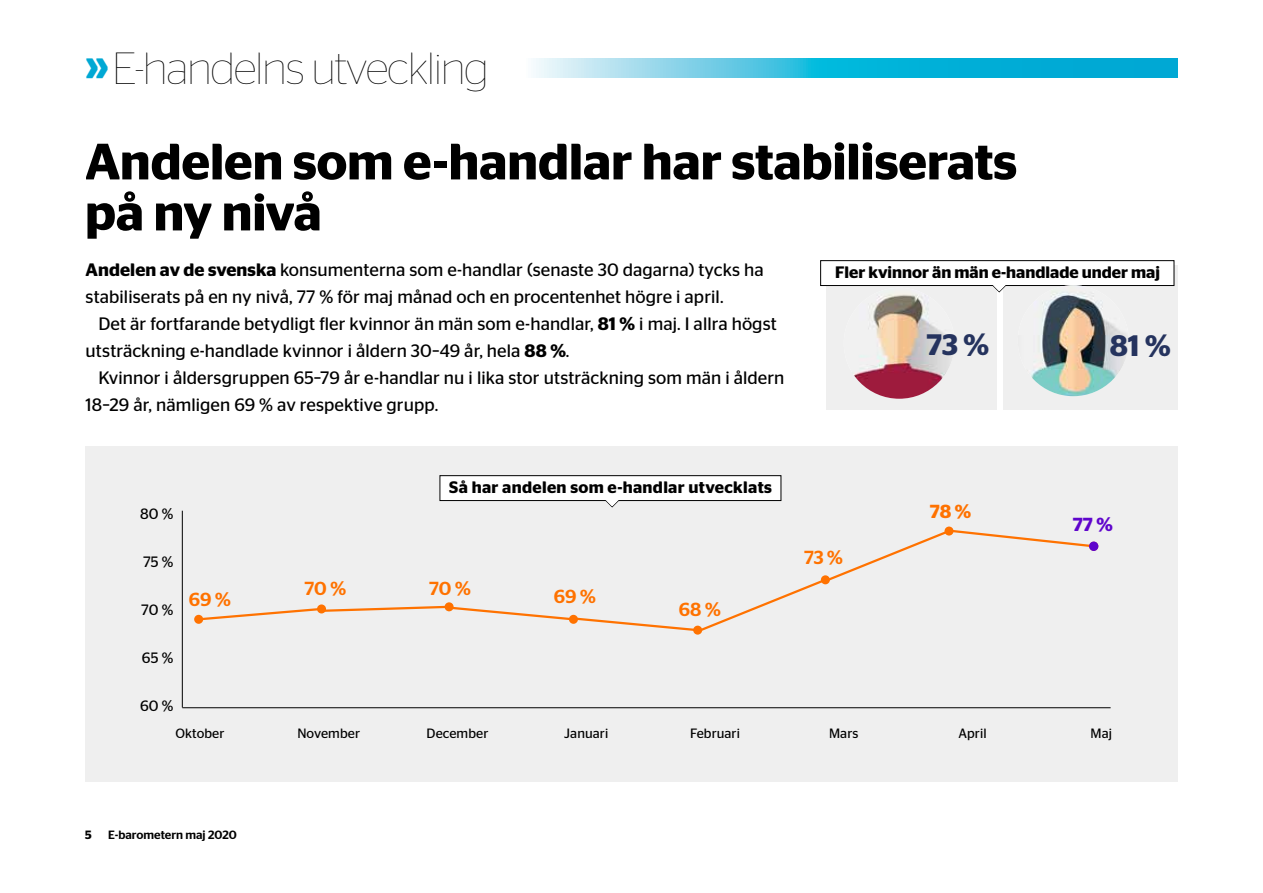
<style>
.page{position:relative;width:1263px;height:893px;background:#fff}
.page>*{position:absolute;margin:0;border:0;box-sizing:border-box;transform-origin:0 0}
.t1{font:600 51px/51px "Stag Sans";letter-spacing:-.005em;color:#000}
.t2{font:100 45px "Stag Sans";letter-spacing:-.03em;color:#000}
.t3{font:600 29.55px "Stag Sans";color:#25335e}
.t4{font:500 18.9px "Stag Sans";letter-spacing:-.01em;color:#ff7200}
.t5{font:600 18.9px "Stag Sans";color:#5f05cc}
.t6{font:600 18.9px "Stag Sans";color:#ff7200}
.t7{font:18px/27px "Stag Sans";letter-spacing:.005em;color:#000}
.t8{font:600 16.65px "Stag Sans";letter-spacing:.02em;color:#000}
.t9{font:600 16.65px "Stag Sans";color:#000}
.t10{font:15px "Stag Sans";color:#000}
.t11{font:13.5px "Stag Sans";letter-spacing:.005em;color:#000}
.t12{font:500 12px "Stag Sans";color:#000}
.t13{font:600 12px "Stag Sans";color:#000}
.s1{font-weight:600;color:#00a8d4}
.s2{font-weight:600}
</style>
<div class="page">
<svg style="left:533px;top:58px;width:645px;height:19px"></svg>
<div style="left:86px;top:446px;width:1092px;height:336px;background:#efefef"></div>
<div style="left:826px;top:265px;width:171px;height:144px;background:#efefef"></div>
<div style="left:1003px;top:265px;width:175px;height:144px;background:#efefef"></div>
<hr style="left:182px;top:511px;width:1px;height:196px;background:#000">
<hr style="left:182px;top:707px;width:928px;height:1px;background:#000">
<svg style="left:194px;top:615px;width:9px;height:9px"></svg>
<svg style="left:693px;top:626px;width:9px;height:9px"></svg>
<svg style="left:196px;top:528px;width:900px;height:105px"></svg>
<div style="left:440px;top:476px;width:341px;height:25px;background:#fff"></div>
<div style="left:440px;top:475px;width:341px;height:26px;border:1px solid #000"></div>
<svg style="left:601px;top:499px;width:23px;height:8px"></svg>
<div style="left:821px;top:261px;width:353px;height:25px;background:#fff"></div>
<div style="left:820px;top:260px;width:354px;height:26px;border:1px solid #000"></div>
<svg style="left:988px;top:284px;width:23px;height:8px"></svg>
<img style="left:844px;top:288px;width:111px;height:111px;border-radius:55px">
<img style="left:1018px;top:285px;width:111px;height:111px;border-radius:55px">
<div style="left:1089px;top:541px;width:9px;height:10px;background:#5f05cc;border-radius:50%"></div>
<h2 class="t2" style="left:85px;top:44px;width:405px"><span class="s1">»</span>E-handelns utveckling</h2>
<h1 class="t1" style="left:85px;top:136px;width:933px">Andelen som e-handlar har stabiliserats på ny nivå</h1>
<p class="t7" style="left:86px;top:256px;width:680px"><span class="s2">Andelen av de svenska</span> konsumenterna som e-handlar (senaste 30 dagarna) tycks ha stabiliserats på en ny nivå, 77 % för maj månad och en procentenhet högre i april.</p>
<p class="t7" style="left:86px;top:310px;width:693px;text-indent:13px">Det är fortfarande betydligt fler kvinnor än män som e-handlar, <span class="s2">81 %</span> i maj. I allra högst utsträckning e-handlade kvinnor i åldern 30–49 år, hela <span class="s2">88 %</span>.</p>
<p class="t7" style="left:86px;top:364px;width:700px;text-indent:13px">Kvinnor i åldersgruppen 65–79 år e-handlar nu i lika stor utsträckning som män i åldern<br>18–29 år, nämligen 69 % av respektive grupp.</p>
<p class="t9" style="left:835px;top:262px;width:326px">Fler kvinnor än män e-handlade under maj</p>
<h3 class="t3" style="left:926px;top:328px;width:64px">73 %</h3>
<h3 class="t3" style="left:1110px;top:329px;width:63px">81 %</h3>
<p class="t10" style="left:140px;top:505px;width:35px">80 %</p>
<p class="t10" style="left:143px;top:553px;width:32px">75 %</p>
<p class="t10" style="left:141px;top:601px;width:33px">70 %</p>
<p class="t10" style="left:142px;top:649px;width:33px">65 %</p>
<p class="t10" style="left:140px;top:697px;width:35px">60 %</p>
<p class="t8" style="left:449px;top:477px;width:324px">Så har andelen som e-handlar utvecklats</p>
<p class="t4" style="left:305px;top:577px;width:43px">70 %</p>
<p class="t4" style="left:429px;top:577px;width:43px">70 %</p>
<p class="t4" style="left:189px;top:589px;width:43px">69 %</p>
<p class="t4" style="left:554px;top:586px;width:43px">69 %</p>
<p class="t4" style="left:679px;top:598px;width:43px">68 %</p>
<p class="t4" style="left:804px;top:547px;width:40px">73 %</p>
<p class="t6" style="left:930px;top:500px;width:43px">78 %</p>
<p class="t5" style="left:1073px;top:514px;width:42px">77 %</p>
<p class="t11" style="left:175px;top:726px;width:50px">Oktober</p>
<p class="t11" style="left:297px;top:726px;width:64px">November</p>
<p class="t11" style="left:427px;top:726px;width:63px">December</p>
<p class="t11" style="left:564px;top:726px;width:45px">Januari</p>
<p class="t11" style="left:690px;top:726px;width:52px">Februari</p>
<p class="t11" style="left:829px;top:726px;width:31px">Mars</p>
<p class="t11" style="left:958px;top:726px;width:30px">April</p>
<p class="t11" style="left:1090px;top:726px;width:23px">Maj</p>
<p class="t13" style="left:85px;top:828px;width:8px">5</p>
<p class="t12" style="left:108px;top:828px;width:130px">E-barometern maj 2020</p>
</div>
